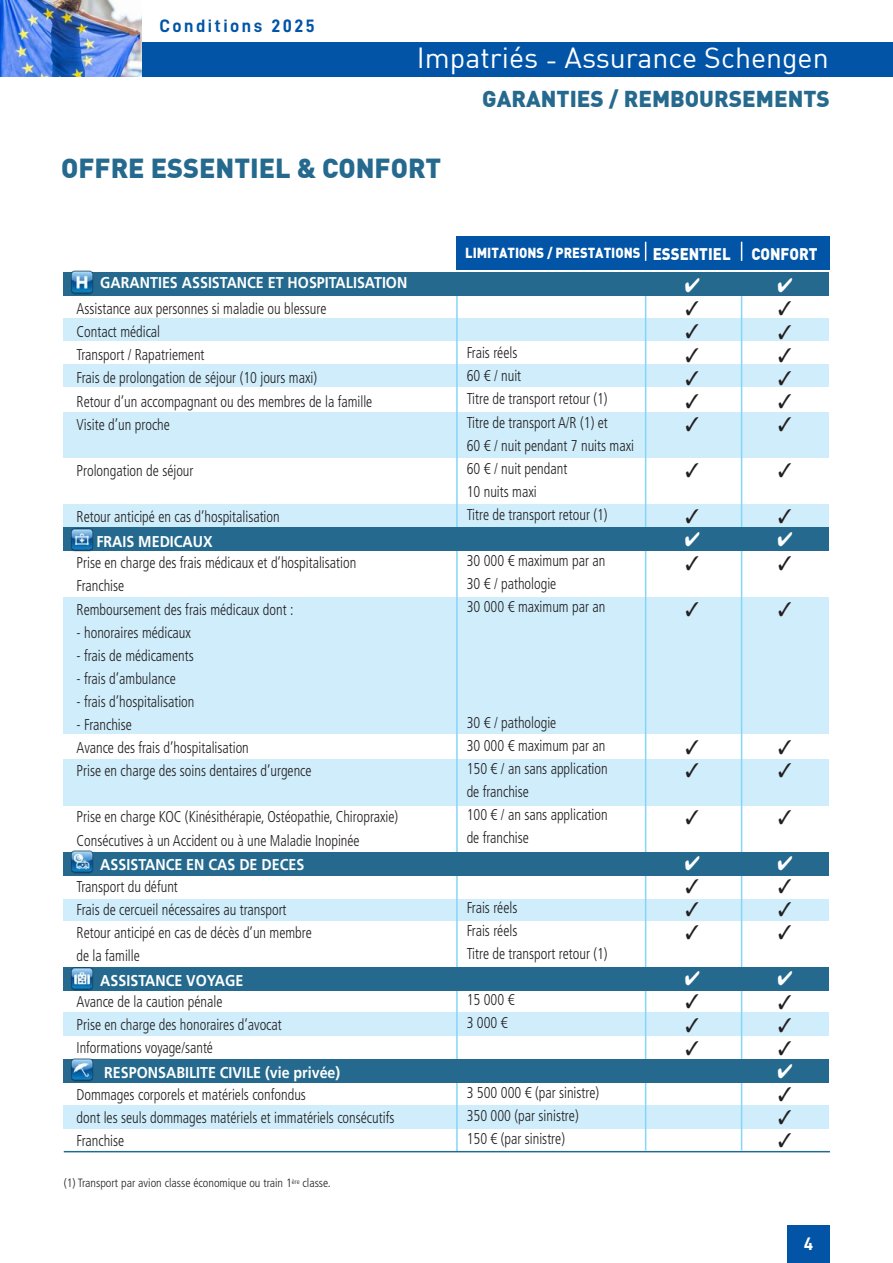
<style>
.page{position:relative;width:893px;height:1263px;background:#fff}
.page>*{position:absolute;margin:0;border:0;box-sizing:border-box;transform-origin:0 0}
.t1{font:28.5px "DIN";color:#fff}
.t2{font:900 27px "DIN";color:#256a8e}
.t3{font:900 22.5px "DIN";color:#256a8e}
.t4{font:19.8px/23.1px "Zapf Dingbats ITC";color:#231f20;text-align:justify;scale:.91 1}
.t5{font:18.15px "D DIN Bold";color:#fff}
.t6{font:18px "D DIN Bold";letter-spacing:.14em;color:#0154a6}
.t7{font:900 16.5px "DIN";color:#fff;scale:.91 1}
.t8{font:300 condensed 15.6px/23.1px "Frutiger LT Std";color:#231f20;scale:.91 1}
.t9{font:700 15.6px "Frutiger LT Std";color:#fff;scale:.91 1}
.t10{font:900 14.25px "DIN";color:#fff;scale:.91 1}
.t11{font:300 condensed 12px "Frutiger LT Std";color:#231f20}
.s1{font-size:16.5px}
</style>
<div class="page">
<div style="left:456px;top:237px;width:373px;height:33px;background:#0154a6"></div>
<div style="left:64px;top:318px;width:765px;height:23px;background:#cfedfb"></div>
<div style="left:64px;top:364px;width:765px;height:23px;background:#cfedfb"></div>
<div style="left:64px;top:412px;width:765px;height:23px;background:#cfedfb"></div>
<div style="left:64px;top:435px;width:765px;height:23px;background:#cfedfb"></div>
<div style="left:64px;top:897px;width:765px;height:23px;background:#cfedfb"></div>
<div style="left:64px;top:504px;width:765px;height:23px;background:#cfedfb"></div>
<div style="left:64px;top:1013px;width:765px;height:23px;background:#cfedfb"></div>
<div style="left:64px;top:1060px;width:765px;height:23px;background:#256a8e"></div>
<div style="left:64px;top:1106px;width:765px;height:23px;background:#cfedfb"></div>
<div style="left:64px;top:597px;width:765px;height:23px;background:#cfedfb"></div>
<div style="left:64px;top:620px;width:765px;height:24px;background:#cfedfb"></div>
<div style="left:64px;top:666px;width:765px;height:23px;background:#cfedfb"></div>
<div style="left:64px;top:760px;width:765px;height:23px;background:#cfedfb"></div>
<div style="left:64px;top:643px;width:765px;height:23px;background:#cfedfb"></div>
<div style="left:64px;top:688px;width:765px;height:23px;background:#cfedfb"></div>
<div style="left:64px;top:710px;width:765px;height:23px;background:#cfedfb"></div>
<div style="left:64px;top:782px;width:765px;height:23px;background:#cfedfb"></div>
<div style="left:64px;top:875px;width:765px;height:23px;background:#fff"></div>
<hr style="left:456px;top:296px;width:2px;height:855px;background:#85d5f7">
<hr style="left:645px;top:296px;width:1px;height:854px;background:#85d5f7">
<hr style="left:741px;top:296px;width:1px;height:854px;background:#85d5f7">
<hr style="left:64px;top:1151px;width:766px;height:1px;background:#256a8e">
<div style="left:64px;top:527px;width:765px;height:24px;background:#256a8e"></div>
<div style="left:64px;top:272px;width:765px;height:23px;background:#256a8e"></div>
<div style="left:64px;top:967px;width:765px;height:23px;background:#256a8e"></div>
<div style="left:64px;top:1059px;width:765px;height:23px;background:#256a8e"></div>
<div style="left:64px;top:852px;width:765px;height:23px;background:#256a8e"></div>
<svg style="left:645px;top:242px;width:1px;height:19px"></svg>
<svg style="left:741px;top:242px;width:1px;height:19px"></svg>
<div style="left:0;top:43px;width:893px;height:34px;background:#0154a6"></div>
<div style="left:787px;top:1225px;width:42px;height:38px;background:#0154a6"></div>
<img style="left:71px;top:270px;width:23px;height:25px">
<img style="left:71px;top:850px;width:23px;height:24px">
<img style="left:69px;top:967px;width:26px;height:24px">
<img style="left:71px;top:1058px;width:23px;height:24px">
<img style="left:71px;top:528px;width:23px;height:24px">
<img style="left:0;top:0;width:141px;height:77px">
<svg style="left:686px;top:759px;width:12px;height:1px"></svg>
<svg style="left:779px;top:759px;width:12px;height:1px"></svg>
<p class="t6" style="left:159px;top:15px;width:157px">Conditions 2025</p>
<h1 class="t1" style="left:417px;top:47px;width:414px">Impatriés - Assurance Schengen</h1>
<h3 class="t3" style="left:482px;top:89px;width:349px">GARANTIES / REMBOURSEMENTS</h3>
<h2 class="t2" style="left:61px;top:156px;width:382px">OFFRE ESSENTIEL &amp; CONFORT</h2>
<p class="t9" style="left:100px;top:274px;width:339px">GARANTIES ASSISTANCE ET HOSPITALISATION</p>
<p class="t8" style="left:77px;top:298px;width:327px">Assistance aux personnes si maladie ou blessure<br>Contact médical<br>Transport / Rapatriement<br>Frais de prolongation de séjour (10 jours maxi)<br>Retour d’un accompagnant ou des membres de la famille Visite d’un proche</p>
<p class="t8" style="left:77px;top:460px;width:130px">Prolongation de séjour</p>
<p class="t8" style="left:77px;top:506px;width:225px">Retour anticipé en cas d’hospitalisation</p>
<p class="t9" style="left:96px;top:533px;width:129px">FRAIS MEDICAUX</p>
<p class="t8" style="left:77px;top:552px;width:309px">Prise en charge des frais médicaux et d’hospitalisation<br>Franchise<br>Remboursement des frais médicaux dont :</p>
<p class="t8" style="left:77px;top:622px;width:127px">- honoraires médicaux</p>
<p class="t8" style="left:77px;top:645px;width:130px">- frais de médicaments</p>
<p class="t8" style="left:77px;top:668px;width:111px">- frais d’ambulance</p>
<p class="t8" style="left:77px;top:691px;width:131px">- frais d’hospitalisation</p>
<p class="t8" style="left:77px;top:714px;width:260px">- Franchise<br>Avance des frais d’hospitalisation<br>Prise en charge des soins dentaires d’urgence</p>
<p class="t8" style="left:77px;top:807px;width:355px">Prise en charge KOC (Kinésithérapie, Ostéopathie, Chiropraxie)<br>Consécutives à un Accident ou à une Maladie Inopinée</p>
<p class="t9" style="left:100px;top:856px;width:226px">ASSISTANCE EN CAS DE DECES</p>
<p class="t8" style="left:77px;top:876px;width:260px">Transport du défunt<br>Frais de cercueil nécessaires au transport<br>Retour anticipé en cas de décès d’un membre de la famille</p>
<p class="t9" style="left:100px;top:972px;width:159px">ASSISTANCE VOYAGE</p>
<p class="t8" style="left:77px;top:991px;width:227px">Avance de la caution pénale<br>Prise en charge des honoraires d’avocat<br>Informations voyage/santé</p>
<p class="t9" style="left:104px;top:1064px;width:261px">RESPONSABILITE CIVILE (vie privée)</p>
<p class="t8" style="left:77px;top:1084px;width:351px">Dommages corporels et matériels confondus<br>dont les seuls dommages matériels et immatériels consécutifs<br>Franchise</p>
<p class="t11" style="left:64px;top:1178px;width:268px">(1) Transport par avion classe économique ou train 1<sup>ère</sup> classe.</p>
<p class="t10" style="left:465px;top:247px;width:293px">LIMITATIONS / PRESTATIONS <span class="s1">ESSENTIEL</span></p>
<p class="t7" style="left:751px;top:247px;width:74px">CONFORT</p>
<p class="t8" style="left:467px;top:342px;width:185px">Frais réels<br>60 € / nuit<br>Titre de transport retour (1)<br>Titre de transport A/R (1) et<br>60 € / nuit pendant 7 nuits maxi<br>60 € / nuit pendant<br>10 nuits maxi<br>Titre de transport retour (1)</p>
<p class="t8" style="left:467px;top:550px;width:154px">30 000 € maximum par an<br>30 € / pathologie<br>30 000 € maximum par an</p>
<p class="t8" style="left:467px;top:712px;width:156px">30 € / pathologie<br>30 000 € maximum par an<br>150 € / an sans application de franchise<br>100 € / an sans application de franchise</p>
<p class="t8" style="left:467px;top:897px;width:156px">Frais réels<br>Frais réels<br>Titre de transport retour (1)</p>
<p class="t8" style="left:467px;top:989px;width:54px">15 000 €<br>3 000 €</p>
<p class="t8" style="left:467px;top:1082px;width:147px">3 500 000 € (par sinistre)<br>350 000 (par sinistre)<br>150 € (par sinistre)</p>
<p class="t4" style="left:685px;top:297px;width:16px">✓ ✓ ✓ ✓ ✓ ✓</p>
<p class="t4" style="left:685px;top:875px;width:16px">✓ ✓ ✓</p>
<p class="t4" style="left:685px;top:990px;width:16px">✓ ✓ ✓</p>
<p class="t4" style="left:778px;top:297px;width:16px">✓ ✓ ✓ ✓ ✓ ✓</p>
<p class="t4" style="left:778px;top:875px;width:16px">✓ ✓ ✓</p>
<p class="t4" style="left:778px;top:990px;width:16px">✓ ✓ ✓</p>
<p class="t4" style="left:778px;top:1083px;width:16px">✓ ✓ ✓</p>
<p class="t5" style="left:804px;top:1236px;width:11px">4</p>
</div>
